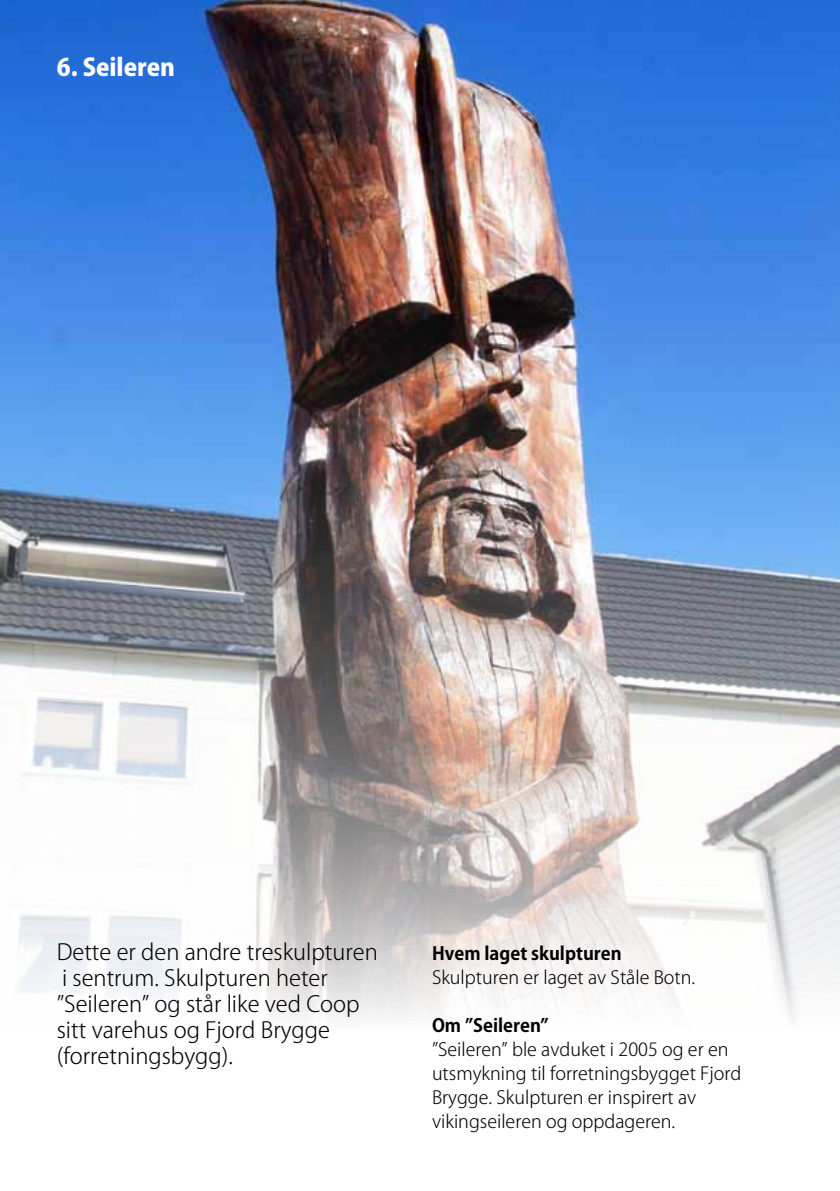
<style>
.page{position:relative;width:840px;height:1191px;background:#fff}
.page>*{position:absolute;margin:0;border:0;box-sizing:border-box;transform-origin:0 0}
.t1{font:800 24px "Koz Go Pro";color:#fff}
.t2{font:300 22px/26px "Koz Go Pro";color:#000}
.t3{font:300 18px/24px "Koz Go Pro";color:#000}
.t4{font:700 18px "Koz Go Pro";color:#000}
</style>
<div class="page">
<img style="left:0;top:0;width:839px;height:1017px">
<h1 class="t1" style="left:57px;top:52px;width:120px">6. Seileren</h1>
<p class="t2" style="left:57px;top:939px;width:322px">Dette er den andre treskulpturen i sentrum. Skulpturen heter ”Seileren” og står like ved Coop sitt varehus og Fjord Brygge (forretningsbygg).</p>
<p class="t4" style="left:432px;top:942px;width:191px">Hvem laget skulpturen</p>
<p class="t3" style="left:432px;top:966px;width:264px">Skulpturen er laget av Ståle Botn.</p>
<p class="t4" style="left:432px;top:1014px;width:118px">Om ”Seileren”</p>
<p class="t3" style="left:432px;top:1038px;width:311px">”Seileren” ble avduket i 2005 og er en utsmykning til forretningsbygget Fjord Brygge. Skulpturen er inspirert av vikingseileren og oppdageren.</p>
</div>
